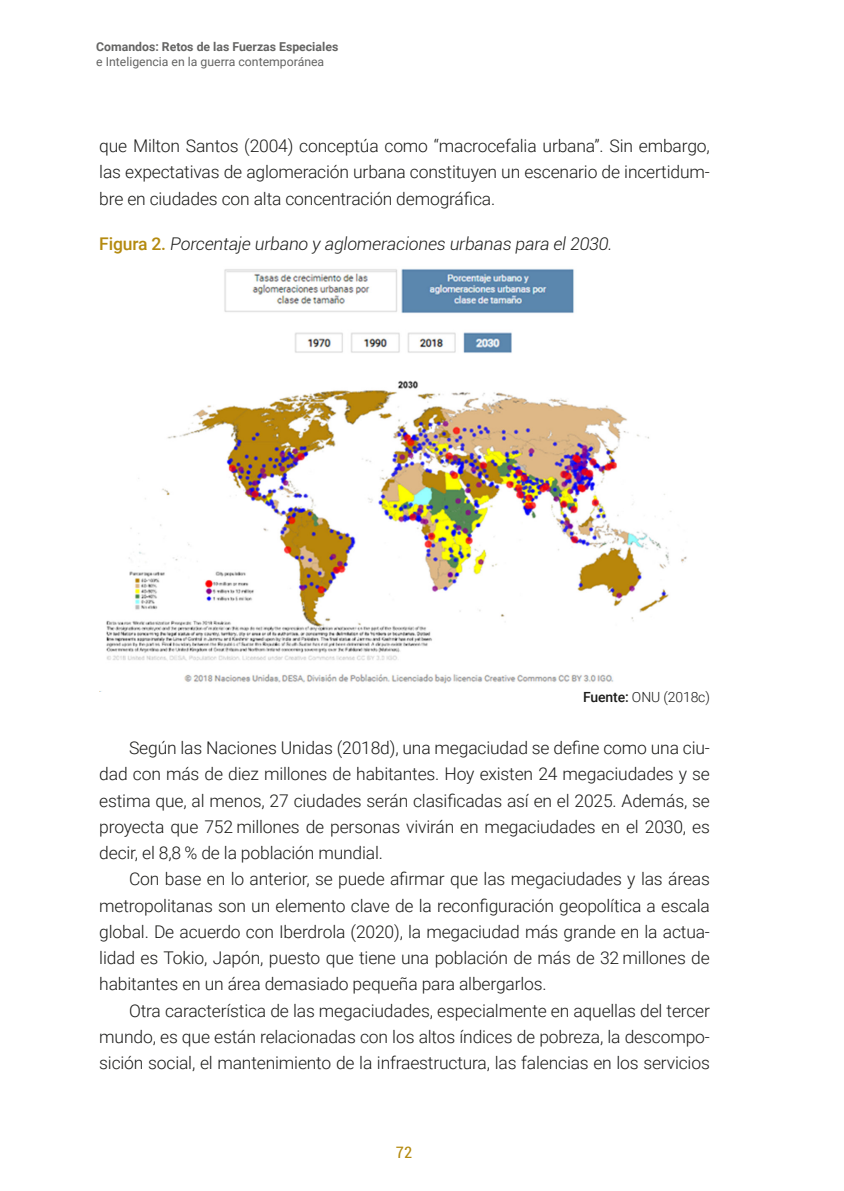
<style>
.page{position:relative;width:844px;height:1191px;background:#fff}
.page>*{position:absolute;margin:0;border:0;box-sizing:border-box;transform-origin:0 0}
.PARRAFOS{font:300 17.5px/26.2px "Roboto";letter-spacing:-.01em;color:#1d1d1b;text-align:justify}
.NUMERO_TABLA{font:italic 300 17.5px "Roboto";letter-spacing:-.01em;color:#1d1d1b}
.t1{font:condensed 15.75px "Roboto";color:#b48a0f}
.FUENTES{font:300 14px "Roboto";letter-spacing:-.01em;color:#1d1d1b}
.t2{font:700 12.25px "Roboto";color:#646463}
.t3{font:12.25px "Roboto";color:#646463}
.s1{font-weight:500;font-style:normal;color:#b48a0f}
.s2{font-weight:500}
</style>
<div class="page">
<img style="left:106px;top:269px;width:581px;height:415px">
<p class="t2" style="left:96px;top:38px;width:243px">Comandos: Retos de las Fuerzas Especiales</p>
<p class="t3" style="left:96px;top:53px;width:229px">e Inteligencia en la guerra contemporánea</p>
<p class="PARRAFOS" style="left:99px;top:132px;width:612px">que Milton Santos (2004) conceptúa como “macrocefalia urbana”. Sin embargo, las expectativas de aglomeración urbana constituyen un escenario de incertidum&shy;bre en ciudades con alta concentración demográfica.</p>
<p class="NUMERO_TABLA" style="left:99px;top:231px;width:514px"><span class="s1">Figura 2.</span> Porcentaje urbano y aglomeraciones urbanas para el 2030.</p>
<p class="FUENTES" style="left:583px;top:686px;width:128px"><span class="s2">Fuente:</span> ONU (2018c)</p>
<p class="PARRAFOS" style="left:99px;top:734px;width:612px;text-indent:30px">Según las Naciones Unidas (2018d), una megaciudad se define como una ciu&shy;dad con más de diez millones de habitantes. Hoy existen 24 megaciudades y se estima que, al menos, 27 ciudades serán clasificadas así en el 2025. Además, se proyecta que 752 millones de personas vivirán en megaciudades en el 2030, es decir, el 8,8 % de la población mundial.</p>
<p class="PARRAFOS" style="left:99px;top:865px;width:612px;text-indent:30px">Con base en lo anterior, se puede afirmar que las megaciudades y las áreas metropolitanas son un elemento clave de la reconfiguración geopolítica a escala global. De acuerdo con Iberdrola (2020), la megaciudad más grande en la actua&shy;lidad es Tokio, Japón, puesto que tiene una población de más de 32 millones de habitantes en un área demasiado pequeña para albergarlos.</p>
<p class="PARRAFOS" style="left:99px;top:996px;width:612px;text-indent:30px">Otra característica de las megaciudades, especialmente en aquellas del tercer mundo, es que están relacionadas con los altos índices de pobreza, la descompo&shy;sición social, el mantenimiento de la infraestructura, las falencias en los servicios</p>
<p class="t1" style="left:396px;top:1141px;width:18px">72</p>
</div>
